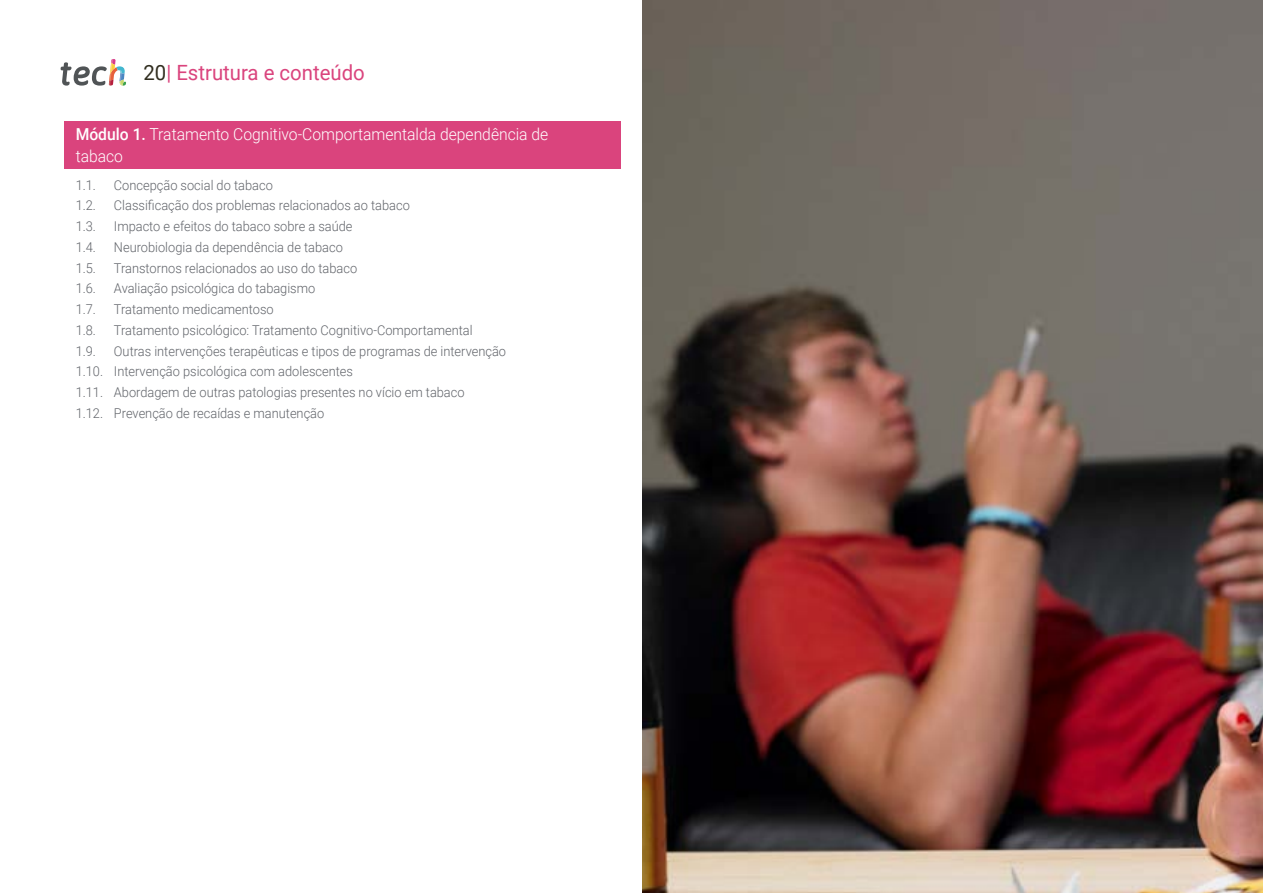
<style>
.page{position:relative;width:1263px;height:893px;background:#fff}
.page>*{position:absolute;margin:0;border:0;box-sizing:border-box;transform-origin:0 0}
.t1{font:21px "Roboto";color:#da447d}
.t2{font:300 16.5px/22.5px "Roboto";color:#fff;scale:.95 1}
.t3{font:300 13.5px/20.7px "Roboto";color:#61646a;scale:.95 1}
.s1{color:#312e20}
.s2{font-weight:500}
</style>
<div class="page">
<div style="left:65px;top:121px;width:556px;height:48px;background:#da447d"></div>
<img style="left:642px;top:0;width:621px;height:893px">
<svg style="left:61px;top:59px;width:65px;height:27px"></svg>
<h1 class="t1" style="left:144px;top:57px;width:223px"><span class="s1">20</span>| Estrutura e conteúdo</h1>
<p class="t2" style="left:76px;top:122px;width:499px"><span class="s2">Módulo 1.</span> Tratamento Cognitivo-Comportamentalda dependência de tabaco</p>
<p class="t3" style="left:76px;top:174px;width:23px">1.1.</p>
<p class="t3" style="left:114px;top:174px;width:169px">Concepção social do tabaco</p>
<p class="t3" style="left:76px;top:195px;width:23px">1.2.</p>
<p class="t3" style="left:114px;top:195px;width:313px">Classificação dos problemas relacionados ao tabaco</p>
<p class="t3" style="left:76px;top:215px;width:23px">1.3.</p>
<p class="t3" style="left:114px;top:215px;width:253px">Impacto e efeitos do tabaco sobre a saúde</p>
<p class="t3" style="left:76px;top:236px;width:23px">1.4.</p>
<p class="t3" style="left:114px;top:236px;width:242px">Neurobiologia da dependência de tabaco</p>
<p class="t3" style="left:76px;top:257px;width:23px">1.5.</p>
<p class="t3" style="left:114px;top:257px;width:258px">Transtornos relacionados ao uso do tabaco</p>
<p class="t3" style="left:76px;top:278px;width:23px">1.6.</p>
<p class="t3" style="left:114px;top:278px;width:213px">Avaliação psicológica do tabagismo</p>
<p class="t3" style="left:76px;top:298px;width:23px">1.7.</p>
<p class="t3" style="left:114px;top:298px;width:170px">Tratamento medicamentoso</p>
<p class="t3" style="left:76px;top:319px;width:23px">1.8.</p>
<p class="t3" style="left:114px;top:319px;width:379px">Tratamento psicológico: Tratamento Cognitivo-Comportamental</p>
<p class="t3" style="left:76px;top:340px;width:23px">1.9.</p>
<p class="t3" style="left:76px;top:340px;width:455px;text-indent:38px">Outras intervenções terapêuticas e tipos de programas de intervenção 1.10. Intervenção psicológica com adolescentes<br>1.11. Abordagem de outras patologias presentes no vício em tabaco<br>1.12. Prevenção de recaídas e manutenção</p>
</div>
